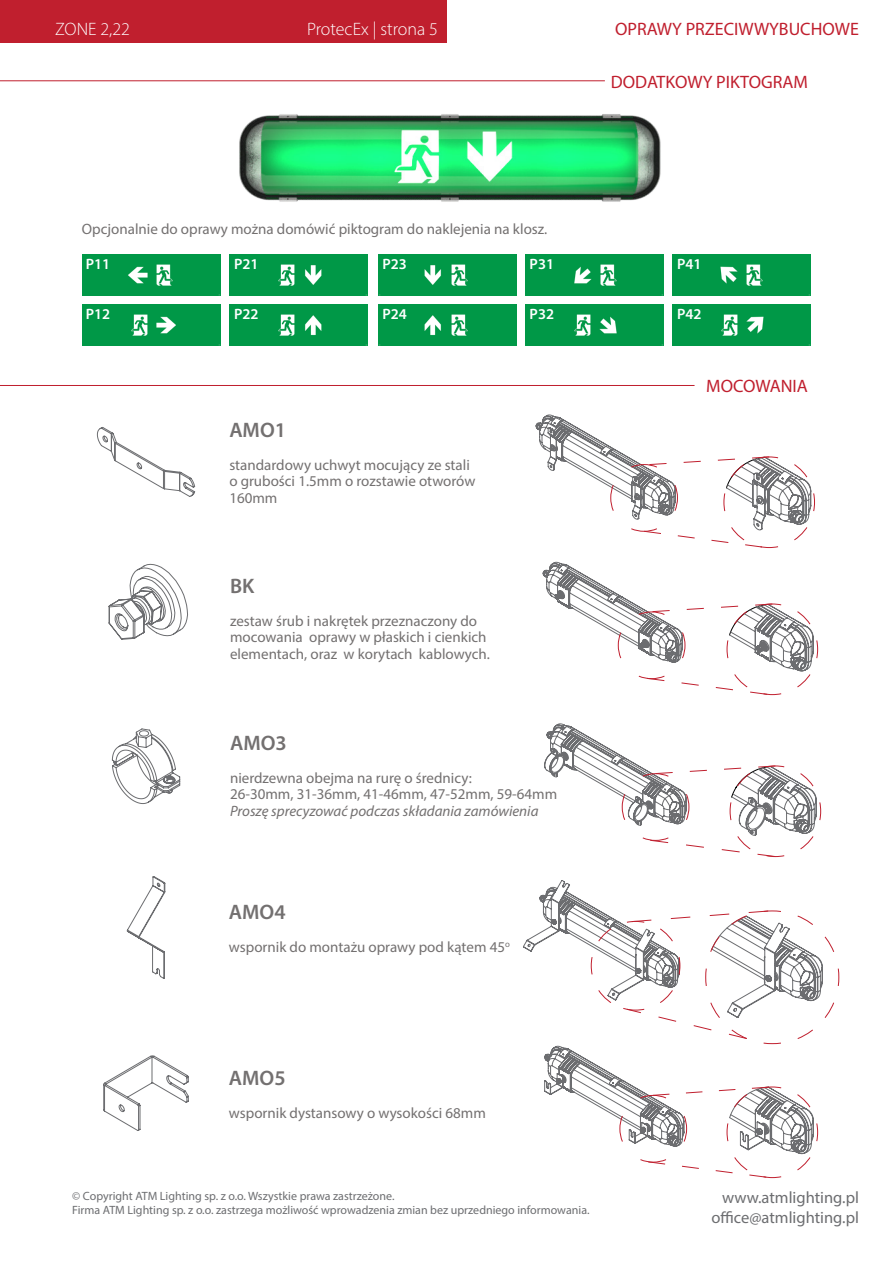
<style>
.page{position:relative;width:893px;height:1263px;background:#fff}
.page>*{position:absolute;margin:0;border:0;box-sizing:border-box;transform-origin:0 0}
.t1{font:600 21px "Myriad Pro";color:#737070}
.t2{font:18px "Myriad Pro";color:#c01f2e}
.t3{font:300 18px "Myriad Pro";color:#fff}
.t4{font:16.5px/19.8px "Myriad Pro";color:#6c6d70;text-align:right}
.t5{font:15px/16.5px "Myriad Pro";color:#737070}
.t6{font:italic 15px "Myriad Pro";color:#737070}
.t7{font:600 15px "Myriad Pro";color:#fff}
.t8{font:12px/14.4px "Myriad Pro";color:#6c6d70}
</style>
<div class="page">
<div style="left:0;top:0;width:446px;height:43px;background:#c01f2e"></div>
<hr style="left:0;top:385px;width:694px;height:1px;background:#c01f2e">
<hr style="left:0;top:80px;width:605px;height:1px;background:#c01f2e">
<img style="left:239px;top:114px;width:422px;height:88px">
<svg style="left:97px;top:427px;width:98px;height:70px"></svg>
<svg style="left:536px;top:415px;width:279px;height:133px"></svg>
<svg style="left:112px;top:728px;width:68px;height:76px"></svg>
<svg style="left:127px;top:876px;width:38px;height:103px"></svg>
<svg style="left:103px;top:1055px;width:86px;height:76px"></svg>
<svg style="left:544px;top:723px;width:277px;height:134px"></svg>
<svg style="left:523px;top:880px;width:316px;height:298px"></svg>
<svg style="left:543px;top:562px;width:275px;height:133px"></svg>
<svg style="left:109px;top:564px;width:79px;height:76px"></svg>
<img style="left:83px;top:254px;width:138px;height:41px">
<img style="left:83px;top:304px;width:138px;height:41px">
<img style="left:230px;top:254px;width:138px;height:41px">
<img style="left:378px;top:254px;width:138px;height:41px">
<img style="left:230px;top:304px;width:138px;height:41px">
<img style="left:378px;top:304px;width:138px;height:41px">
<img style="left:672px;top:255px;width:138px;height:41px">
<img style="left:672px;top:305px;width:138px;height:41px">
<img style="left:525px;top:254px;width:138px;height:41px">
<img style="left:525px;top:304px;width:138px;height:41px">
<p class="t3" style="left:55px;top:18px;width:76px">ZONE 2,22</p>
<p class="t3" style="left:307px;top:18px;width:132px">ProtecEx | strona 5</p>
<p class="t2" style="left:615px;top:18px;width:245px">OPRAWY PRZECIWWYBUCHOWE</p>
<p class="t2" style="left:611px;top:70px;width:199px">DODATKOWY PIKTOGRAM</p>
<p class="t5" style="left:82px;top:220px;width:467px">Opcjonalnie do oprawy można domówić piktogram do naklejenia na klosz.</p>
<p class="t7" style="left:86px;top:254px;width:26px">P11</p>
<p class="t7" style="left:234px;top:254px;width:26px">P21</p>
<p class="t7" style="left:382px;top:254px;width:26px">P23</p>
<p class="t7" style="left:530px;top:254px;width:26px">P31</p>
<p class="t7" style="left:677px;top:254px;width:26px">P41</p>
<p class="t7" style="left:86px;top:304px;width:26px">P12</p>
<p class="t7" style="left:234px;top:304px;width:26px">P22</p>
<p class="t7" style="left:382px;top:304px;width:26px">P24</p>
<p class="t7" style="left:530px;top:304px;width:26px">P32</p>
<p class="t7" style="left:677px;top:304px;width:26px">P42</p>
<h1 class="t1" style="left:229px;top:416px;width:58px">AMO1</h1>
<p class="t5" style="left:229px;top:456px;width:248px">standardowy uchwyt mocujący ze stali o grubości 1.5mm o rozstawie otworów<br>160mm</p>
<h1 class="t1" style="left:230px;top:572px;width:26px">BK</h1>
<p class="t5" style="left:230px;top:612px;width:261px">zestaw śrub i nakrętek przeznaczony do mocowania oprawy w płaskich i cienkich elementach, oraz w korytach kablowych.</p>
<h1 class="t1" style="left:230px;top:729px;width:58px">AMO3</h1>
<p class="t5" style="left:230px;top:769px;width:329px">nierdzewna obejma na rurę o średnicy:<br>26-30mm, 31-36mm, 41-46mm, 47-52mm, 59-64mm</p>
<p class="t6" style="left:230px;top:801px;width:310px">Proszę sprecyzować podczas składania zamówienia</p>
<h1 class="t1" style="left:229px;top:898px;width:58px">AMO4</h1>
<p class="t5" style="left:229px;top:938px;width:282px">wspornik do montażu oprawy pod kątem 45<sup>o</sup></p>
<h1 class="t1" style="left:229px;top:1064px;width:58px">AMO5</h1>
<p class="t5" style="left:229px;top:1104px;width:258px">wspornik dystansowy o wysokości 68mm</p>
<p class="t2" style="left:706px;top:375px;width:103px">MOCOWANIA</p>
<p class="t8" style="left:72px;top:1188px;width:519px">© Copyright ATM Lighting sp. z o.o. Wszystkie prawa zastrzeżone.<br>Firma ATM Lighting sp. z o.o. zastrzega możliwość wprowadzenia zmian bez uprzedniego informowania.</p>
<p class="t4" style="left:711px;top:1187px;width:149px">www.atmlighting.pl office@atmlighting.pl</p>
</div>
